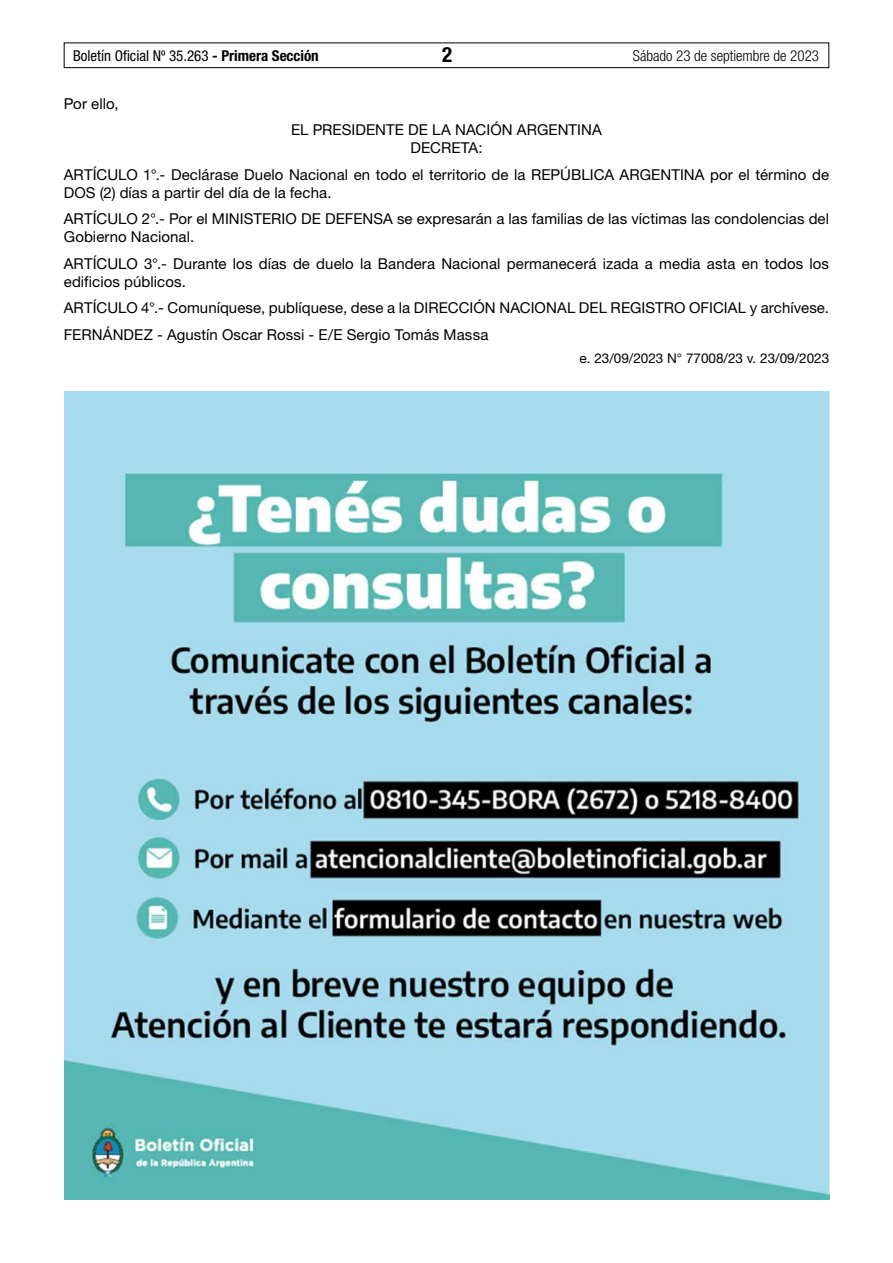
<style>
.page{position:relative;width:893px;height:1263px;background:#fff}
.page>*{position:absolute;margin:0;border:0;box-sizing:border-box;transform-origin:0 0}
.t1{font:700 condensed 21px "Helvetica Neue LT Std";color:#000}
.t2{font:15px/18px "Helvetica Neue LT Std";letter-spacing:.005em;color:#000}
.t3{font:condensed 15px "Helvetica Neue LT Std";color:#000}
.t4{font:300 condensed 15px "Helvetica Neue LT Std";color:#000}
.t5{font:13.5px "Helvetica Neue LT Std";color:#000}
.s1{font-weight:700}
</style>
<div class="page">
<div style="left:64px;top:43px;width:765px;height:25px;border:1px solid #000"></div>
<img style="left:65px;top:391px;width:765px;height:808px">
<p class="t3" style="left:73px;top:47px;width:247px">Boletín Oficial Nº 35.263 <span class="s1">- Primera Sección</span></p>
<h1 class="t1" style="left:442px;top:42px;width:12px">2</h1>
<p class="t4" style="left:633px;top:47px;width:188px">Sábado 23 de septiembre de 2023</p>
<p class="t2" style="left:64px;top:94px;width:56px">Por ello,</p>
<p class="t2" style="left:291px;top:120px;width:312px;text-align:center">EL PRESIDENTE DE LA NACIÓN ARGENTINA<br>DECRETA:</p>
<p class="t2" style="left:64px;top:165px;width:767px">ARTÍCULO 1°.- Declárase Duelo Nacional en todo el territorio de la REPÚBLICA ARGENTINA por el término de<br>DOS (2) días a partir del día de la fecha.</p>
<p class="t2" style="left:64px;top:209px;width:767px">ARTÍCULO 2°.- Por el MINISTERIO DE DEFENSA se expresarán a las familias de las víctimas las condolencias del<br>Gobierno Nacional.</p>
<p class="t2" style="left:64px;top:254px;width:767px">ARTÍCULO 3°.- Durante los días de duelo la Bandera Nacional permanecerá izada a media asta en todos los edificios públicos.</p>
<p class="t2" style="left:64px;top:294px;width:767px;line-height:26.5px">ARTÍCULO 4°.- Comuníquese, publíquese, dese a la DIRECCIÓN NACIONAL DEL REGISTRO OFICIAL y archívese.<br>FERNÁNDEZ - Agustín Oscar Rossi - E/E Sergio Tomás Massa</p>
<p class="t5" style="left:580px;top:350px;width:251px">e. 23/09/2023 N° 77008/23 v. 23/09/2023</p>
</div>
